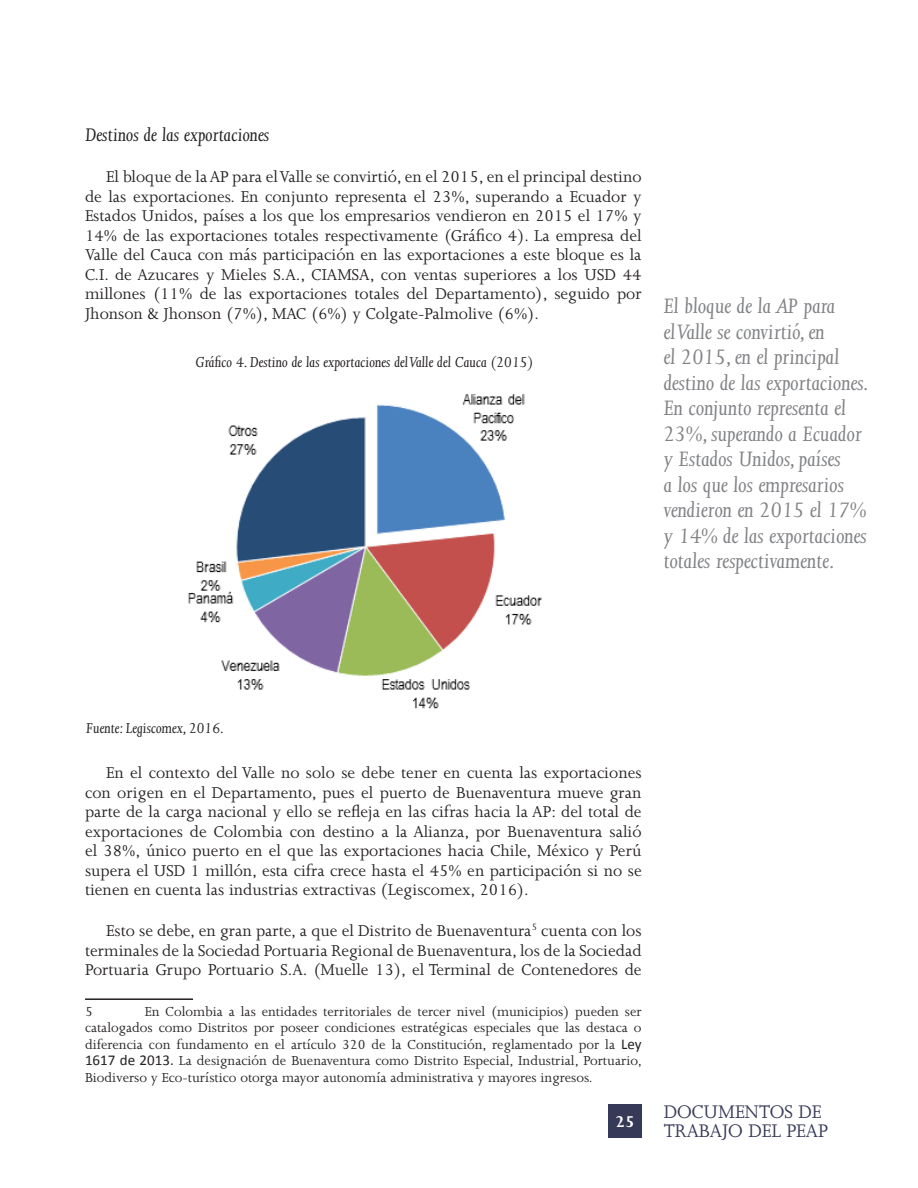
<style>
.page{position:relative;width:918px;height:1188px;background:#fff}
.page>*{position:absolute;margin:0;border:0;box-sizing:border-box;transform-origin:0 0}
.t1{font:italic 24px/25.5px "Joanna MT Std";color:#808285}
.t2{font:21px/18.3px "Joanna MT Std";color:#363957}
.t3{font:italic 21px "Joanna MT Std";color:#231f20}
.t4{font:18px/19.5px "Joanna MT Std";color:#231f20;text-align:justify}
.t5{font:700 18px "Joanna MT Std";color:#fff}
.t6{font:italic 16.5px "Joanna MT Std";color:#231f20}
.t7{font:15px/16.5px "Joanna MT Std";color:#231f20;text-align:justify}
.s1{font-family:"Calibri"}
</style>
<div class="page">
<div style="left:608px;top:1105px;width:34px;height:33px;background:#363957"></div>
<img style="left:188px;top:394px;width:354px;height:315px">
<hr style="left:85px;top:998px;width:108px;height:2px;background:#231f20">
<p class="t3" style="left:85px;top:124px;width:186px">Destinos de las exportaciones</p>
<p class="t4" style="left:85px;top:167px;width:558px;text-indent:21px">El bloque de la AP para el Valle se convirtió, en el 2015, en el principal destino de las exportaciones. En conjunto representa el 23%, superando a Ecuador y Estados Unidos, países a los que los empresarios vendieron en 2015 el 17% y 14% de las exportaciones totales respectivamente (Gráfico 4). La empresa del Valle del Cauca con más participación en las exportaciones a este bloque es la C.I. de Azucares y Mieles S.A., CIAMSA, con ventas superiores a los USD 44 millones (11% de las exportaciones totales del Departamento), seguido por Jhonson &amp; Jhonson (7%), MAC (6%) y Colgate-Palmolive (6%).</p>
<p class="t6" style="left:196px;top:353px;width:339px">Gráfico 4. Destino de las exportaciones del Valle del Cauca (2015)</p>
<p class="t1" style="left:664px;top:294px;width:207px">El bloque de la AP para<br>el Valle se convirtió, en<br>el 2015, en el principal destino de las exportaciones.<br>En conjunto representa el<br>23%, superando a Ecuador y Estados Unidos, países<br>a los que los empresarios vendieron en 2015 el 17% y 14% de las exportaciones totales respectivamente.</p>
<p class="t6" style="left:86px;top:719px;width:139px">Fuente: Legiscomex, 2016.</p>
<p class="t4" style="left:85px;top:763px;width:558px;text-indent:21px">En el contexto del Valle no solo se debe tener en cuenta las exportaciones con origen en el Departamento, pues el puerto de Buenaventura mueve gran parte de la carga nacional y ello se refleja en las cifras hacia la AP: del total de exportaciones de Colombia con destino a la Alianza, por Buenaventura salió el 38%, único puerto en el que las exportaciones hacia Chile, México y Perú supera el USD 1 millón, esta cifra crece hasta el 45% en participación si no se tienen en cuenta las industrias extractivas (Legiscomex, 2016).</p>
<p class="t4" style="left:85px;top:921px;width:558px;text-indent:21px">Esto se debe, en gran parte, a que el Distrito de Buenaventura<sup>5</sup> cuenta con los terminales de la Sociedad Portuaria Regional de Buenaventura, los de la Sociedad Portuaria Grupo Portuario S.A. (Muelle 13), el Terminal de Contenedores de</p>
<p class="t7" style="left:85px;top:1003px;width:9px">5</p>
<p class="t7" style="left:85px;top:1003px;width:559px;text-indent:60px">En Colombia a las entidades territoriales de tercer nivel (municipios) pueden ser catalogados como Distritos por poseer condiciones estratégicas especiales que las destaca o diferencia con fundamento en el artículo 320 de la Constitución, reglamentado por la <span class="s1">Ley 1617 de 2013.</span> La designación de Buenaventura como Distrito Especial, Industrial, Portuario, Biodiverso y Eco-turístico otorga mayor autonomía administrativa y mayores ingresos.</p>
<p class="t5" style="left:615px;top:1112px;width:21px">25</p>
<p class="t2" style="left:664px;top:1103px;width:166px">DOCUMENTOS DE<br>TRABAJO DEL PEAP</p>
</div>
